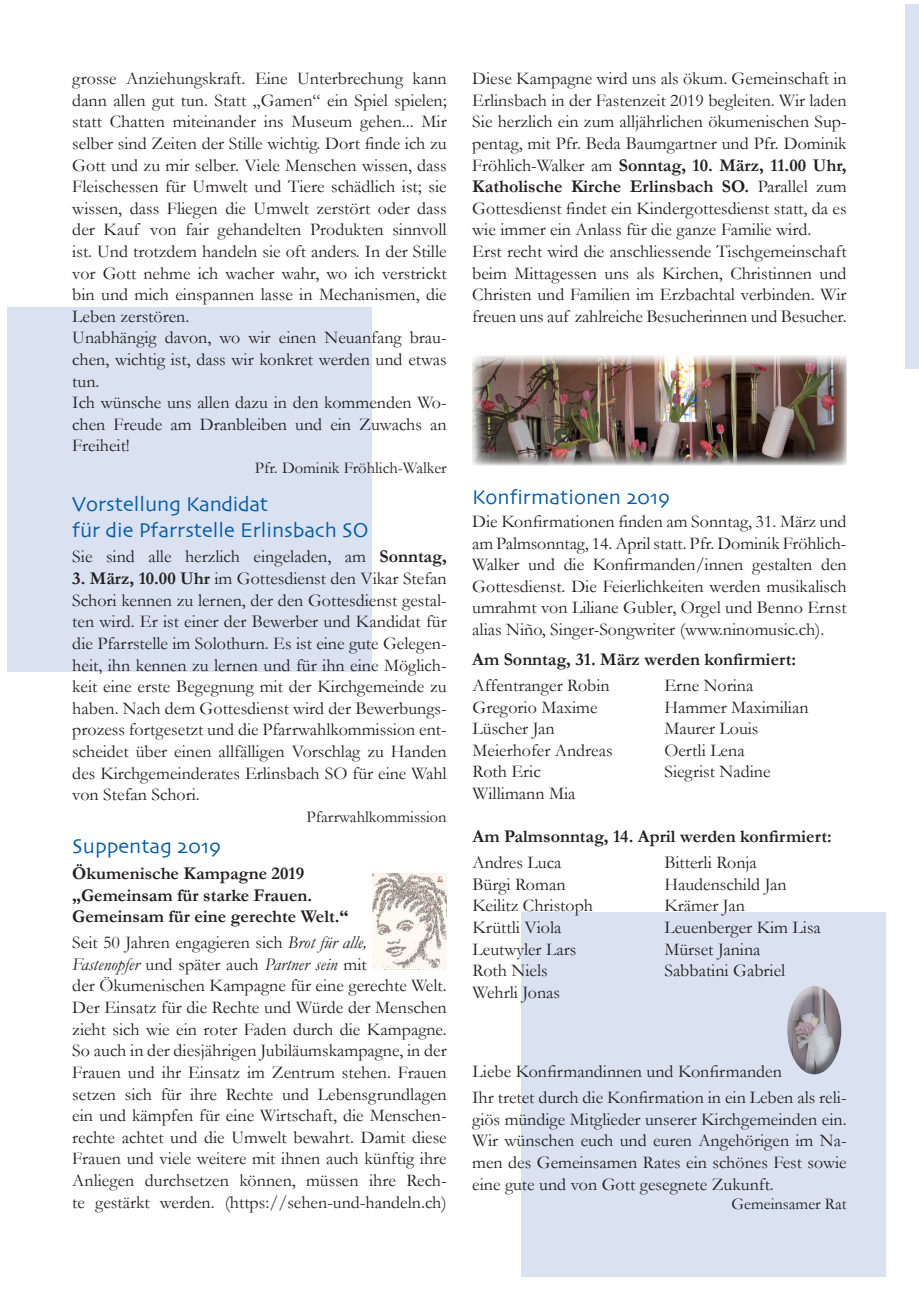
<style>
.page{position:relative;width:919px;height:1289px;background:#fff}
.page>*{position:absolute;margin:0;border:0;box-sizing:border-box;transform-origin:0 0}
.Titel{font:21px/25.2px "Skia CC";color:#015dab}
.thema{font:21px "Skia CC";color:#015dab}
.Titel-2{font:18px/21.6px "Garamond";color:#231f20;text-align:justify}
.Titel-3{font:700 18px "Garamond";color:#231f20}
.Titel-4{font:16.5px "Garamond";color:#231f20}
.s1{font-weight:700}
.s2{font-style:italic}
</style>
<div class="page">
<div style="left:7px;top:308px;width:365px;height:364px;background:#dae1f1"></div>
<div style="left:905px;top:4px;width:13px;height:364px;background:#dae1f1"></div>
<div style="left:521px;top:911px;width:365px;height:365px;background:#dae1f1"></div>
<img style="left:372px;top:873px;width:74px;height:96px">
<div style="left:471px;top:355px;width:377px;height:111px;background:#231f20;opacity:.75"></div>
<div style="left:787px;top:984px;width:55px;height:81px;background:#fff;opacity:.75"></div>
<div style="left:787px;top:992px;width:55px;height:83px;background:#231f20;opacity:.75"></div>
<p class="Titel-2" style="left:72px;top:67px;width:376px">grosse Anziehungskraft. Eine Unterbrechung kann dann allen gut tun. Statt „Gamen“ ein Spiel spielen; statt Chatten miteinander ins Museum gehen... Mir selber sind Zeiten der Stille wichtig. Dort finde ich zu Gott und zu mir selber. Viele Menschen wissen, dass Fleischessen für Umwelt und Tiere schädlich ist; sie wissen, dass Fliegen die Umwelt zerstört oder dass der Kauf von fair gehandelten Produkten sinnvoll ist. Und trotzdem handeln sie oft anders. In der Stille vor Gott nehme ich wacher wahr, wo ich verstrickt bin und mich einspannen lasse in Mechanismen, die Leben zerstören.</p>
<p class="Titel-2" style="left:72px;top:326px;width:376px">Unabhängig davon, wo wir einen Neuanfang brau&shy;chen, wichtig ist, dass wir konkret werden und etwas tun.</p>
<p class="Titel-2" style="left:72px;top:391px;width:376px">Ich wünsche uns allen dazu in den kommenden Wo&shy;chen Freude am Dranbleiben und ein Zuwachs an Freiheit!</p>
<p class="Titel-4" style="left:255px;top:457px;width:193px">Pfr. Dominik Fröhlich-Walker</p>
<p class="Titel" style="left:72px;top:492px;width:298px">Vorstellung Kandidat<br>für die Pfarrstelle Erlinsbach SO</p>
<p class="Titel-2" style="left:72px;top:545px;width:376px">Sie sind alle herzlich eingeladen, am <span class="s1">Sonntag,</span></p>
<p class="Titel-2" style="left:72px;top:567px;width:376px"><span class="s1">3. März, 10.00 Uhr</span> im Gottesdienst den Vikar Stefan Schori kennen zu lernen, der den Gottesdienst gestal&shy;ten wird. Er ist einer der Bewerber und Kandidat für die Pfarrstelle im Solothurn. Es ist eine gute Gelegen&shy;heit, ihn kennen zu lernen und für ihn eine Möglich&shy;keit eine erste Begegnung mit der Kirchgemeinde zu haben. Nach dem Gottesdienst wird der Bewerbungs&shy;prozess fortgesetzt und die Pfarrwahlkommission ent&shy;scheidet über einen allfälligen Vorschlag zu Handen des Kirchgemeinderates Erlinsbach SO für eine Wahl von Stefan Schori.</p>
<p class="Titel-4" style="left:306px;top:805px;width:142px">Pfarrwahlkommission</p>
<p class="thema" style="left:72px;top:834px;width:150px">Suppentag 2019</p>
<p class="Titel-3" style="left:72px;top:861px;width:233px">Ökumenische Kampagne 2019</p>
<p class="Titel-3" style="left:72px;top:882px;width:241px">„Gemeinsam für starke Frauen.</p>
<p class="Titel-3" style="left:72px;top:904px;width:277px">Gemeinsam für eine gerechte Welt.“</p>
<p class="Titel-2" style="left:72px;top:931px;width:376px;text-align:left">Seit 50 Jahren engagieren sich <span class="s2">Brot für alle,<br>Fastenopfer</span> und später auch <span class="s2">Partner sein</span> mit<br>der Ökumenischen Kampagne für eine gerechte Welt.<br>Der Einsatz für die Rechte und Würde der Menschen zieht sich wie ein roter Faden durch die Kampagne.<br>So auch in der diesjährigen Jubiläumskampagne, in der Frauen und ihr Einsatz im Zentrum stehen. Frauen setzen sich für ihre Rechte und Lebensgrundlagen ein und kämpfen für eine Wirtschaft, die Menschen&shy;rechte achtet und die Umwelt bewahrt. Damit diese Frauen und viele weitere mit ihnen auch künftig ihre Anliegen durchsetzen können, müssen ihre Rech&shy;te gestärkt werden. (https://sehen-und-handeln.ch)</p>
<p class="Titel-2" style="left:472px;top:67px;width:376px">Diese Kampagne wird uns als ökum. Gemeinschaft in Erlinsbach in der Fastenzeit 2019 begleiten. Wir laden Sie herzlich ein zum alljährlichen ökumenischen Sup&shy;pentag, mit Pfr. Beda Baumgartner und Pfr. Dominik Fröhlich-Walker am <span class="s1">Sonntag, 10. März, 11.00 Uhr, Katholische Kirche Erlinsbach SO.</span> Parallel zum Gottesdienst findet ein Kindergottesdienst statt, da es wie immer ein Anlass für die ganze Familie wird.</p>
<p class="Titel-2" style="left:472px;top:240px;width:376px">Erst recht wird die anschliessende Tischgemeinschaft beim Mittagessen uns als Kirchen, Christinnen und Christen und Familien im Erzbachtal verbinden. Wir freuen uns auf zahlreiche Besucherinnen und Besucher.</p>
<p class="thema" style="left:472px;top:485px;width:199px">Konfirmationen 2019</p>
<p class="Titel-2" style="left:472px;top:510px;width:376px">Die Konfirmationen finden am Sonntag, 31. März und am Palmsonntag, 14. April statt. Pfr. Dominik Fröhlich-Walker und die Konfirmanden/innen gestalten den Gottesdienst. Die Feierlichkeiten werden musikalisch umrahmt von Liliane Gubler, Orgel und Benno Ernst alias Niño, Singer-Songwriter (www.ninomusic.ch).</p>
<p class="Titel-3" style="left:472px;top:647px;width:325px">Am Sonntag, 31. März werden konfirmiert:</p>
<p class="Titel-2" style="left:472px;top:674px;width:139px">Affentranger Robin</p>
<p class="Titel-2" style="left:664px;top:674px;width:91px">Erne Norina</p>
<p class="Titel-2" style="left:472px;top:695px;width:126px">Gregorio Maxime</p>
<p class="Titel-2" style="left:664px;top:695px;width:146px">Hammer Maximilian</p>
<p class="Titel-2" style="left:472px;top:717px;width:84px">Lüscher Jan</p>
<p class="Titel-2" style="left:664px;top:717px;width:96px">Maurer Louis</p>
<p class="Titel-2" style="left:472px;top:739px;width:142px">Meierhofer Andreas</p>
<p class="Titel-2" style="left:664px;top:739px;width:82px">Oertli Lena</p>
<p class="Titel-2" style="left:472px;top:760px;width:70px">Roth Eric</p>
<p class="Titel-2" style="left:664px;top:760px;width:108px">Siegrist Nadine</p>
<p class="Titel-2" style="left:472px;top:782px;width:104px">Willimann Mia</p>
<p class="Titel-3" style="left:472px;top:824px;width:361px">Am Palmsonntag, 14. April werden konfirmiert:</p>
<p class="Titel-2" style="left:472px;top:851px;width:90px">Andres Luca</p>
<p class="Titel-2" style="left:664px;top:851px;width:94px">Bitterli Ronja</p>
<p class="Titel-2" style="left:472px;top:872px;width:94px">Bürgi Roman</p>
<p class="Titel-2" style="left:664px;top:872px;width:124px">Haudenschild Jan</p>
<p class="Titel-2" style="left:472px;top:894px;width:122px">Keilitz Christoph</p>
<p class="Titel-2" style="left:664px;top:894px;width:82px">Krämer Jan</p>
<p class="Titel-2" style="left:472px;top:916px;width:90px">Krüttli Viola</p>
<p class="Titel-2" style="left:664px;top:916px;width:158px">Leuenberger Kim Lisa</p>
<p class="Titel-2" style="left:472px;top:937px;width:105px">Leutwyler Lars</p>
<p class="Titel-2" style="left:664px;top:937px;width:98px">Mürset Janina</p>
<p class="Titel-2" style="left:472px;top:959px;width:77px">Roth Niels</p>
<p class="Titel-2" style="left:664px;top:959px;width:122px">Sabbatini Gabriel</p>
<p class="Titel-2" style="left:472px;top:980px;width:89px">Wehrli Jonas</p>
<p class="Titel-2" style="left:472px;top:1060px;width:311px">Liebe Konfirmandinnen und Konfirmanden</p>
<p class="Titel-2" style="left:472px;top:1086px;width:376px">Ihr tretet durch die Konfirmation in ein Leben als reli&shy;giös mündige Mitglieder unserer Kirchgemeinden ein.<br>Wir wünschen euch und euren Angehörigen im Na&shy;men des Gemeinsamen Rates ein schönes Fest sowie eine gute und von Gott gesegnete Zukunft.</p>
<p class="Titel-4" style="left:731px;top:1193px;width:117px">Gemeinsamer Rat</p>
</div>
